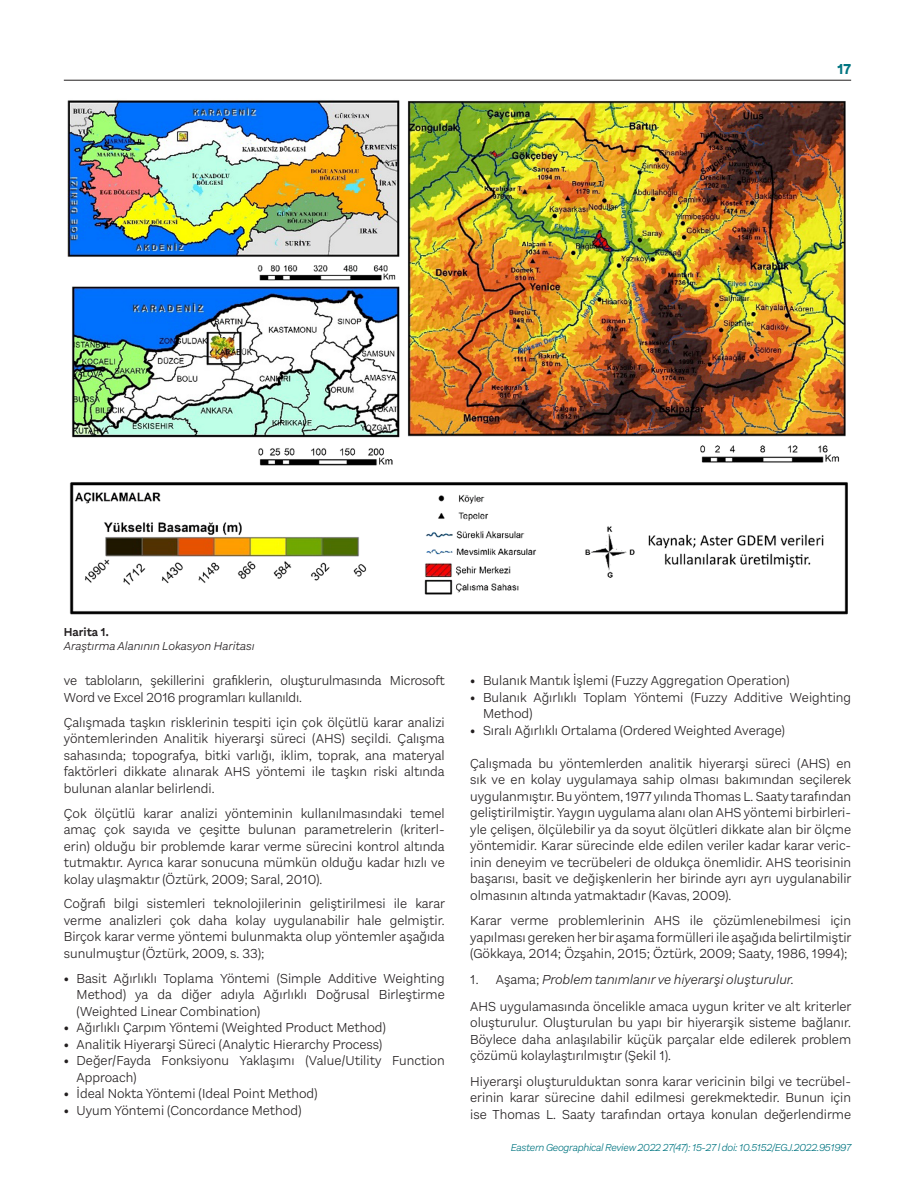
<style>
.page{position:relative;width:915px;height:1191px;background:#fff}
.page>*{position:absolute;margin:0;border:0;box-sizing:border-box;transform-origin:0 0}
.t1{font:700 15px "Aestetico";color:#007581}
.t2{font:300 13.5px/16.5px "Aestetico";color:#231f20;text-align:justify}
.t3{font:italic 300 12px "Aestetico";color:#231f20}
.t4{font:600 12px "Aestetico";color:#231f20}
.t5{font:italic 300 10.5px "Aestetico";letter-spacing:-.025em;color:#007581}
.s1{font-weight:700}
.s2{font-style:italic}
</style>
<div class="page">
<hr style="left:64px;top:80px;width:786px;height:1px;background:#231f20">
<img style="left:67px;top:100px;width:780px;height:515px">
<p class="t1" style="left:837px;top:60px;width:15px">17</p>
<p class="t4" style="left:64px;top:625px;width:46px">Harita 1.</p>
<p class="t3" style="left:64px;top:639px;width:192px">Araştırma Alanının Lokasyon Haritası</p>
<p class="t2" style="left:64px;top:672px;width:382px">ve tabloların, şekillerini grafiklerin, oluşturulmasında Microsoft<br>Word ve Excel 2016 programları kullanıldı.</p>
<p class="t2" style="left:64px;top:714px;width:382px">Çalışmada taşkın risklerinin tespiti için çok ölçütlü karar analizi yöntemlerinden Analitik hiyerarşi süreci (AHS) seçildi. Çalışma sahasında; topografya, bitki varlığı, iklim, toprak, ana materyal faktörleri dikkate alınarak AHS yöntemi ile taşkın riski altında bulunan alanlar belirlendi.</p>
<p class="t2" style="left:64px;top:804px;width:382px">Çok ölçütlü karar analizi yönteminin kullanılmasındaki temel amaç çok sayıda ve çeşitte bulunan parametrelerin (kriterl&shy;erin) olduğu bir problemde karar verme sürecini kontrol altında tutmaktır. Ayrıca karar sonucuna mümkün olduğu kadar hızlı ve kolay ulaşmaktır (Öztürk, 2009; Saral, 2010).</p>
<p class="t2" style="left:64px;top:895px;width:382px">Coğrafi bilgi sistemleri teknolojilerinin geliştirilmesi ile karar verme analizleri çok daha kolay uygulanabilir hale gelmiştir.<br>Birçok karar verme yöntemi bulunmakta olup yöntemler aşağıda sunulmuştur (Öztürk, 2009, s. 33);</p>
<p class="t2" style="left:77px;top:969px;width:369px;text-indent:-13px"><span class="s1">•</span> Basit Ağırlıklı Toplama Yöntemi (Simple Additive Weighting Method) ya da diğer adıyla Ağırlıklı Doğrusal Birleştirme (Weighted Linear Combination)</p>
<p class="t2" style="left:64px;top:1019px;width:323px"><span class="s1">•</span> Ağırlıklı Çarpım Yöntemi (Weighted Product Method)</p>
<p class="t2" style="left:64px;top:1035px;width:320px"><span class="s1">•</span> Analitik Hiyerarşi Süreci (Analytic Hierarchy Process)</p>
<p class="t2" style="left:77px;top:1052px;width:369px;text-indent:-13px"><span class="s1">•</span> Değer/Fayda Fonksiyonu Yaklaşımı (Value/Utility Function<br>Approach)</p>
<p class="t2" style="left:64px;top:1085px;width:255px"><span class="s1">•</span> İdeal Nokta Yöntemi (Ideal Point Method)</p>
<p class="t2" style="left:64px;top:1101px;width:239px"><span class="s1">•</span> Uyum Yöntemi (Concordance Method)</p>
<p class="t2" style="left:470px;top:672px;width:321px"><span class="s1">•</span> Bulanık Mantık İşlemi (Fuzzy Aggregation Operation)</p>
<p class="t2" style="left:483px;top:689px;width:369px;text-indent:-13px"><span class="s1">•</span> Bulanık Ağırlıklı Toplam Yöntemi (Fuzzy Additive Weighting<br>Method)</p>
<p class="t2" style="left:470px;top:722px;width:316px"><span class="s1">•</span> Sıralı Ağırlıklı Ortalama (Ordered Weighted Average)</p>
<p class="t2" style="left:470px;top:755px;width:382px">Çalışmada bu yöntemlerden analitik hiyerarşi süreci (AHS) en sık ve en kolay uygulamaya sahip olması bakımından seçilerek uygulanmıştır. Bu yöntem, 1977 yılında Thomas L. Saaty tarafından geliştirilmiştir. Yaygın uygulama alanı olan AHS yöntemi birbirleri&shy;yle çelişen, ölçülebilir ya da soyut ölçütleri dikkate alan bir ölçme yöntemidir. Karar sürecinde elde edilen veriler kadar karar veric&shy;inin deneyim ve tecrübeleri de oldukça önemlidir. AHS teorisinin başarısı, basit ve değişkenlerin her birinde ayrı ayrı uygulanabilir olmasının altında yatmaktadır (Kavas, 2009).</p>
<p class="t2" style="left:470px;top:912px;width:382px">Karar verme problemlerinin AHS ile çözümlenebilmesi için yapılması gereken her bir aşama formülleri ile aşağıda belirtilmiştir (Gökkaya, 2014; Özşahin, 2015; Öztürk, 2009; Saaty, 1986, 1994);</p>
<p class="t2" style="left:470px;top:966px;width:382px;line-height:27px">1. Aşama; <span class="s2">Problem tanımlanır ve hiyerarşi oluşturulur.<br></span>AHS uygulamasında öncelikle amaca uygun kriter ve alt kriterler</p>
<p class="t2" style="left:470px;top:1014px;width:382px">oluşturulur. Oluşturulan bu yapı bir hiyerarşik sisteme bağlanır.<br>Böylece daha anlaşılabilir küçük parçalar elde edilerek problem çözümü kolaylaştırılmıştır (Şekil 1).</p>
<p class="t2" style="left:470px;top:1072px;width:382px">Hiyerarşi oluşturulduktan sonra karar vericinin bilgi ve tecrübel&shy;erinin karar sürecine dahil edilmesi gerekmektedir. Bunun için ise Thomas L. Saaty tarafından ortaya konulan değerlendirme</p>
<p class="t5" style="left:510px;top:1141px;width:342px">Eastern Geographical Review 2022 27(47): 15-27 l doi: 10.5152/EGJ.2022.951997</p>
</div>
